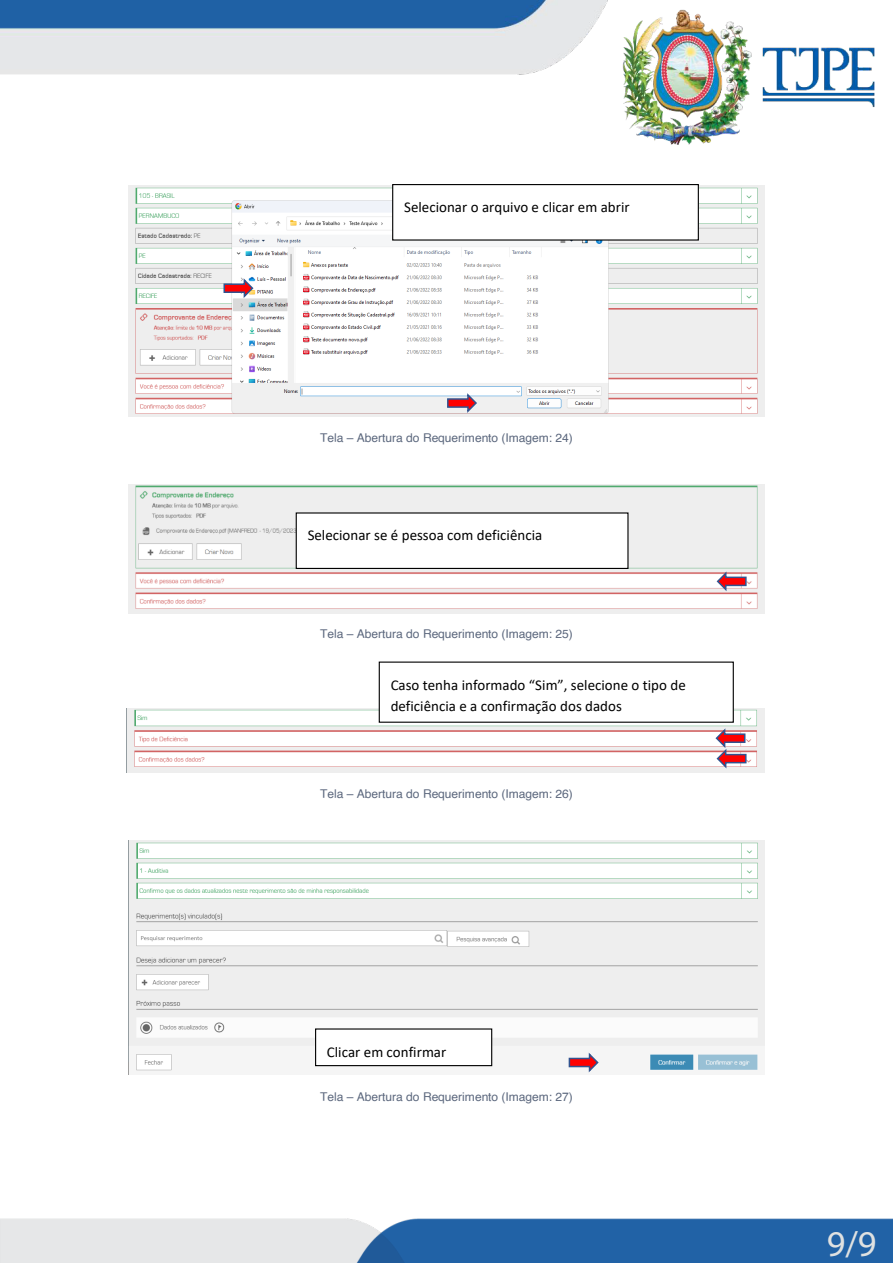
<style>
.page{position:relative;width:893px;height:1263px;background:#fff}
.page>*{position:absolute;margin:0;border:0;box-sizing:border-box;transform-origin:0 0}
.t1{font:36.3px "Myriad Pro";color:#dfe1e1}
.t2{font:15px/21.3px "Calibri";color:#000}
.t3{font:12px "Helvetica";letter-spacing:-.005em;color:#5b677d}
</style>
<div class="page">
<img style="left:0;top:0;width:875px;height:145px">
<img style="left:0;top:1218px;width:893px;height:45px">
<img style="left:128px;top:185px;width:637px;height:231px">
<img style="left:128px;top:485px;width:637px;height:128px">
<img style="left:127px;top:708px;width:638px;height:64px">
<img style="left:128px;top:841px;width:637px;height:234px">
<div style="left:393px;top:185px;width:305px;height:55px;background:#fff"></div>
<div style="left:392px;top:184px;width:307px;height:57px;border:1px solid #000"></div>
<svg style="left:223px;top:277px;width:32px;height:23px"></svg>
<svg style="left:446px;top:391px;width:32px;height:24px"></svg>
<div style="left:296px;top:513px;width:332px;height:55px;background:#fff"></div>
<div style="left:296px;top:512px;width:333px;height:57px;border:1px solid #000"></div>
<svg style="left:716px;top:570px;width:31px;height:23px"></svg>
<div style="left:379px;top:662px;width:354px;height:60px;background:#fff"></div>
<div style="left:316px;top:1029px;width:176px;height:37px;background:#fff"></div>
<div style="left:315px;top:1028px;width:177px;height:38px;border:1px solid #000"></div>
<svg style="left:568px;top:1051px;width:32px;height:23px"></svg>
<svg style="left:714px;top:726px;width:33px;height:44px"></svg>
<p class="t2" style="left:404px;top:196px;width:227px">Selecionar o arquivo e clicar em abrir</p>
<p class="t3" style="left:320px;top:428px;width:254px">Tela – Abertura do Requerimento (Imagem: 24)</p>
<p class="t2" style="left:308px;top:524px;width:236px">Selecionar se é pessoa com deficiência</p>
<p class="t3" style="left:320px;top:624px;width:254px">Tela – Abertura do Requerimento (Imagem: 25)</p>
<p class="t2" style="left:391px;top:674px;width:297px">Caso tenha informado “Sim”, selecione o tipo de deficiência e a confirmação dos dados</p>
<p class="t3" style="left:320px;top:784px;width:254px">Tela – Abertura do Requerimento (Imagem: 26)</p>
<p class="t2" style="left:327px;top:1041px;width:121px">Clicar em confirmar</p>
<p class="t3" style="left:320px;top:1087px;width:254px">Tela – Abertura do Requerimento (Imagem: 27)</p>
<h1 class="t1" style="left:827px;top:1221px;width:51px">9/9</h1>
</div>
